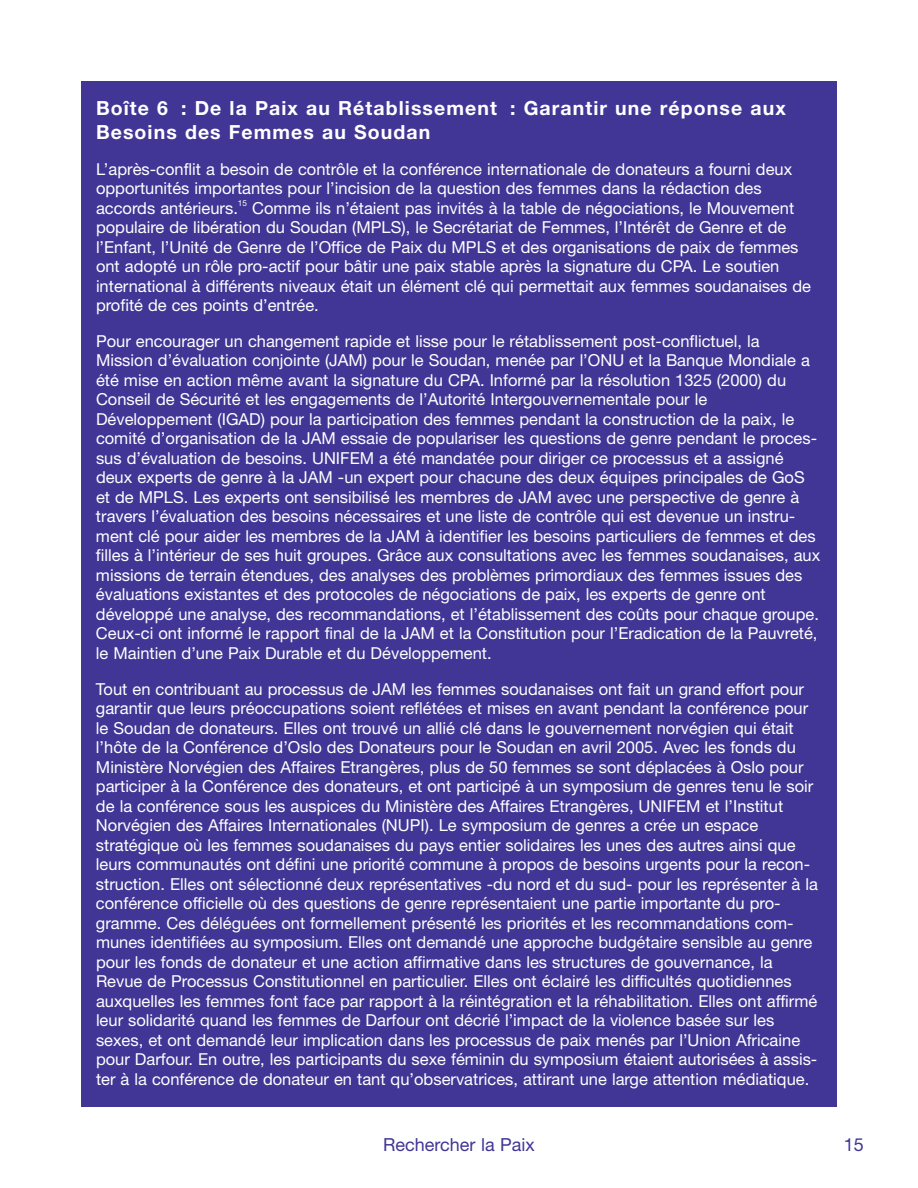
<style>
.page{position:relative;width:918px;height:1188px;background:#fff}
.page>*{position:absolute;margin:0;border:0;box-sizing:border-box;transform-origin:0 0}
.t1{font:700 19.5px/24px "Helvetica Neue";letter-spacing:.055em;color:#fff}
.t2{font:18px "Helvetica Neue";color:#413695}
.t3{font:16.5px/19.5px "Helvetica Neue";color:#fff}
.t4{font:8.25px "Helvetica Neue";color:#fff}
</style>
<div class="page">
<div style="left:81px;top:81px;width:756px;height:1026px;background:#413695"></div>
<p class="t1" style="left:96px;top:96px;width:691px">Boîte 6 : De la Paix au Rétablissement : Garantir une réponse aux<br>Besoins des Femmes au Soudan</p>
<p class="t3" style="left:96px;top:159px;width:698px">L’après-conflit a besoin de contrôle et la conférence internationale de donateurs a fourni deux opportunités importantes pour l’incision de la question des femmes dans la rédaction des accords antérieurs.</p>
<p class="t4" style="left:238px;top:198px;width:11px">15</p>
<p class="t3" style="left:96px;top:198px;width:717px;text-indent:156px">Comme ils n’étaient pas invités à la table de négociations, le Mouvement populaire de libération du Soudan (MPLS), le Secrétariat de Femmes, l’Intérêt de Genre et de l’Enfant, l’Unité de Genre de l’Office de Paix du MPLS et des organisations de paix de femmes ont adopté un rôle pro-actif pour bâtir une paix stable après la signature du CPA. Le soutien international à différents niveaux était un élément clé qui permettait aux femmes soudanaises de profité de ces points d’entrée.</p>
<p class="t3" style="left:96px;top:331px;width:726px">Pour encourager un changement rapide et lisse pour le rétablissement post-conflictuel, la Mission d’évaluation conjointe (JAM) pour le Soudan, menée par l’ONU et la Banque Mondiale a été mise en action même avant la signature du CPA. Informé par la résolution 1325 (2000) du Conseil de Sécurité et les engagements de l’Autorité Intergouvernementale pour le Développement (IGAD) pour la participation des femmes pendant la construction de la paix, le comité d’organisation de la JAM essaie de populariser les questions de genre pendant le proces&shy;sus d’évaluation de besoins. UNIFEM a été mandatée pour diriger ce processus et a assigné deux experts de genre à la JAM -un expert pour chacune des deux équipes principales de GoS et de MPLS. Les experts ont sensibilisé les membres de JAM avec une perspective de genre à travers l’évaluation des besoins nécessaires et une liste de contrôle qui est devenue un instru&shy;ment clé pour aider les membres de la JAM à identifier les besoins particuliers de femmes et des filles à l’intérieur de ses huit groupes. Grâce aux consultations avec les femmes soudanaises, aux missions de terrain étendues, des analyses des problèmes primordiaux des femmes issues des évaluations existantes et des protocoles de négociations de paix, les experts de genre ont développé une analyse, des recommandations, et l’établissement des coûts pour chaque groupe.<br>Ceux-ci ont informé le rapport final de la JAM et la Constitution pour l’Eradication de la Pauvreté, le Maintien d’une Paix Durable et du Développement.</p>
<p class="t3" style="left:96px;top:679px;width:724px">Tout en contribuant au processus de JAM les femmes soudanaises ont fait un grand effort pour garantir que leurs préoccupations soient reflétées et mises en avant pendant la conférence pour le Soudan de donateurs. Elles ont trouvé un allié clé dans le gouvernement norvégien qui était l’hôte de la Conférence d’Oslo des Donateurs pour le Soudan en avril 2005. Avec les fonds du Ministère Norvégien des Affaires Etrangères, plus de 50 femmes se sont déplacées à Oslo pour participer à la Conférence des donateurs, et ont participé à un symposium de genres tenu le soir de la conférence sous les auspices du Ministère des Affaires Etrangères, UNIFEM et l’Institut Norvégien des Affaires Internationales (NUPI). Le symposium de genres a crée un espace stratégique où les femmes soudanaises du pays entier solidaires les unes des autres ainsi que leurs communautés ont défini une priorité commune à propos de besoins urgents pour la recon&shy;struction. Elles ont sélectionné deux représentatives -du nord et du sud- pour les représenter à la conférence officielle où des questions de genre représentaient une partie importante du pro&shy;gramme. Ces déléguées ont formellement présenté les priorités et les recommandations com&shy;munes identifiées au symposium. Elles ont demandé une approche budgétaire sensible au genre pour les fonds de donateur et une action affirmative dans les structures de gouvernance, la Revue de Processus Constitutionnel en particulier. Elles ont éclairé les difficultés quotidiennes auxquelles les femmes font face par rapport à la réintégration et la réhabilitation. Elles ont affirmé leur solidarité quand les femmes de Darfour ont décrié l’impact de la violence basée sur les sexes, et ont demandé leur implication dans les processus de paix menés par l’Union Africaine pour Darfour. En outre, les participants du sexe féminin du symposium étaient autorisées à assis&shy;ter à la conférence de donateur en tant qu’observatrices, attirant une large attention médiatique.</p>
<p class="t2" style="left:383px;top:1134px;width:153px">Rechercher la Paix</p>
<p class="t2" style="left:844px;top:1134px;width:22px">15</p>
</div>
